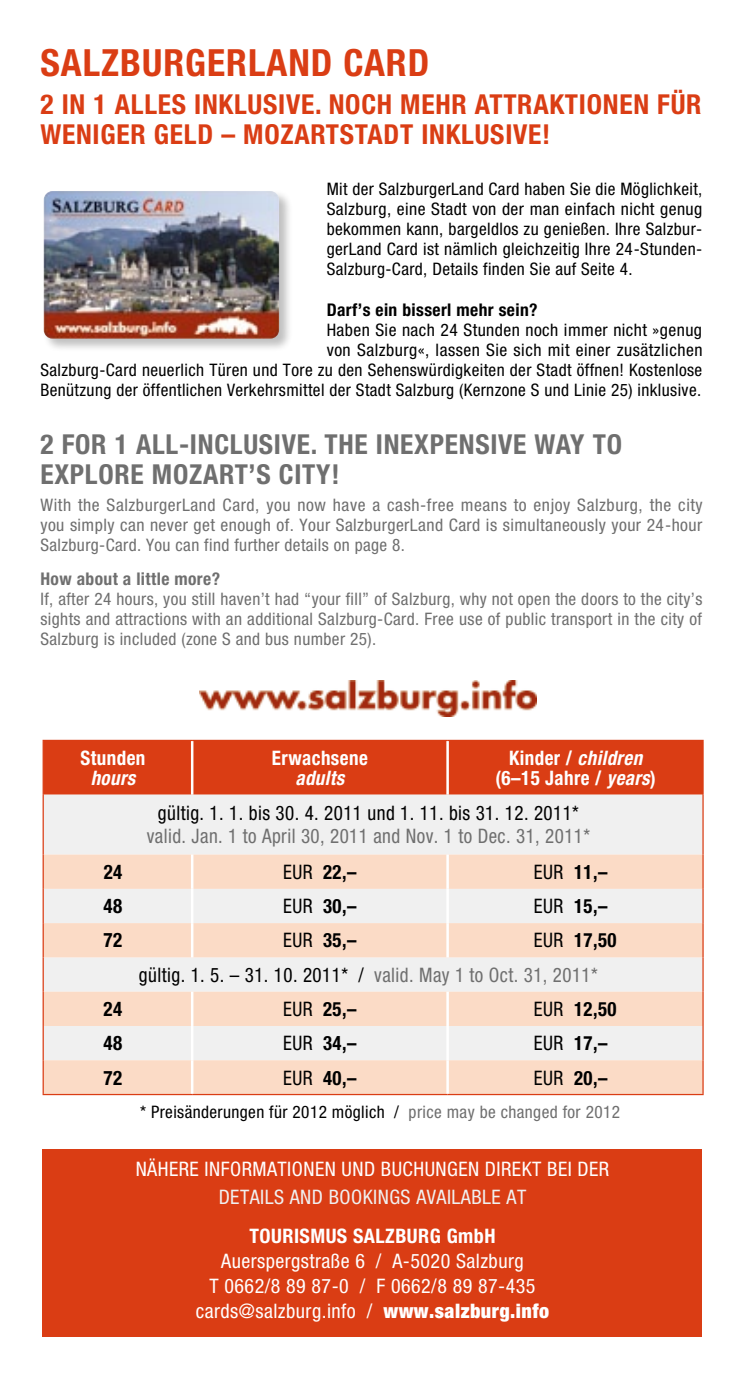
<style>
.page{position:relative;width:745px;height:1382px;background:#fff}
.page>*{position:absolute;margin:0;border:0;box-sizing:border-box;transform-origin:0 0}
.t1{font:700 condensed 37.5px "Helvetica Neue LT Std";letter-spacing:.025em;color:#da3d14}
.t2{font:700 condensed 27.5px/30px "Helvetica Neue LT Std";letter-spacing:.025em;color:#da3d14}
.t3{font:700 condensed 27.5px/30px "Helvetica Neue LT Std";letter-spacing:.025em;color:#6f6f6f}
.t4{font:condensed 20px/25px "Helvetica Neue LT Std";letter-spacing:.025em;color:#fff;text-align:center}
.t5{font:condensed 20px "Helvetica Neue LT Std";letter-spacing:.025em;color:#000;scale:.95 1}
.t6{font:700 condensed 20px/20px "Helvetica Neue LT Std";letter-spacing:.025em;color:#fff;text-align:center;scale:.95 1}
.t7{font:condensed 20px "Helvetica Neue LT Std";letter-spacing:.025em;color:#6f6f6f;scale:.95 1}
.t8{font:condensed 20px "Helvetica Neue LT Std";color:#f0f0f0}
.t9{font:700 condensed 20px "Helvetica Neue LT Std";letter-spacing:.025em;color:#fff}
.t10{font:700 condensed 20px "Helvetica Neue LT Std";letter-spacing:.025em;color:#000;scale:.95 1}
.t11{font:italic 700 condensed 20px "Helvetica Neue LT Std";letter-spacing:.025em;color:#fff;scale:.95 1}
.t12{font:700 condensed 19.75px "Helvetica Neue LT Std";letter-spacing:.025em;color:#000;scale:.95 1}
.t13{font:700 condensed 17.5px "Helvetica Neue LT Std";color:#000}
.t14{font:700 condensed 17.5px "Helvetica Neue LT Std";color:#6f6f6f}
.t15{font:condensed 17.25px/20px "Helvetica Neue LT Std";letter-spacing:.025em;color:#000;text-align:justify}
.t16{font:condensed 17.25px/20px "Helvetica Neue LT Std";letter-spacing:.025em;color:#6f6f6f;text-align:justify}
.s1{font-style:italic}
.s2{font-weight:400;font-size:20px}
.s3{color:#6f6f6f}
.s4{font-weight:900}
</style>
<div class="page">
<div style="left:43px;top:1149px;width:659px;height:188px;background:#da3d14"></div>
<img style="left:199px;top:680px;width:337px;height:36px">
<div style="left:42px;top:189px;width:251px;height:163px;background:#000;opacity:.25"></div>
<img style="left:44px;top:191px;width:235px;height:148px">
<div style="left:44px;top:741px;width:658px;height:54px;background:#da3d14"></div>
<div style="left:44px;top:795px;width:658px;height:59px;background:#f0f0f0"></div>
<svg style="left:44px;top:854px;width:658px;height:240px;fill:#fbdbc6"></svg>
<hr style="left:191px;top:741px;width:2px;height:54px;background:#fff">
<hr style="left:446px;top:741px;width:2px;height:54px;background:#fff">
<hr style="left:191px;top:854px;width:2px;height:35px;background:#fff">
<hr style="left:446px;top:854px;width:2px;height:35px;background:#fff">
<hr style="left:191px;top:889px;width:2px;height:34px;background:#fff">
<hr style="left:446px;top:889px;width:2px;height:34px;background:#fff">
<hr style="left:191px;top:923px;width:2px;height:34px;background:#fff">
<hr style="left:446px;top:923px;width:2px;height:34px;background:#fff">
<hr style="left:191px;top:992px;width:2px;height:34px;background:#fff">
<hr style="left:446px;top:992px;width:2px;height:34px;background:#fff">
<hr style="left:191px;top:1026px;width:2px;height:34px;background:#fff">
<hr style="left:446px;top:1026px;width:2px;height:34px;background:#fff">
<hr style="left:191px;top:1060px;width:2px;height:34px;background:#fff">
<hr style="left:446px;top:1060px;width:2px;height:34px;background:#fff">
<hr style="left:43px;top:740px;width:149px;height:1px;background:#da3d14">
<hr style="left:43px;top:741px;width:1px;height:54px;background:#da3d14">
<hr style="left:192px;top:740px;width:255px;height:1px;background:#da3d14">
<hr style="left:447px;top:740px;width:256px;height:1px;background:#da3d14">
<hr style="left:702px;top:741px;width:1px;height:54px;background:#da3d14">
<hr style="left:43px;top:795px;width:1px;height:60px;background:#da3d14">
<hr style="left:702px;top:795px;width:1px;height:60px;background:#da3d14">
<hr style="left:43px;top:854px;width:1px;height:35px;background:#da3d14">
<hr style="left:702px;top:854px;width:1px;height:35px;background:#da3d14">
<hr style="left:43px;top:889px;width:1px;height:34px;background:#da3d14">
<hr style="left:702px;top:889px;width:1px;height:34px;background:#da3d14">
<hr style="left:43px;top:923px;width:1px;height:34px;background:#da3d14">
<hr style="left:702px;top:923px;width:1px;height:34px;background:#da3d14">
<hr style="left:43px;top:957px;width:1px;height:35px;background:#da3d14">
<hr style="left:702px;top:957px;width:1px;height:35px;background:#da3d14">
<hr style="left:43px;top:992px;width:1px;height:34px;background:#da3d14">
<hr style="left:702px;top:992px;width:1px;height:34px;background:#da3d14">
<hr style="left:43px;top:1026px;width:1px;height:34px;background:#da3d14">
<hr style="left:702px;top:1026px;width:1px;height:34px;background:#da3d14">
<hr style="left:43px;top:1060px;width:1px;height:34px;background:#da3d14">
<hr style="left:702px;top:1060px;width:1px;height:34px;background:#da3d14">
<hr style="left:43px;top:1094px;width:149px;height:1px;background:#da3d14">
<hr style="left:192px;top:1094px;width:255px;height:1px;background:#da3d14">
<hr style="left:447px;top:1094px;width:256px;height:1px;background:#da3d14">
<h1 class="t1" style="left:40px;top:40px;width:390px">SALZBURGERLAND CARD</h1>
<h2 class="t2" style="left:40px;top:88px;width:662px">2 IN 1 ALLES INKLUSIVE. NOCH MEHR ATTRAKTIONEN FÜR<br>WENIGER GELD – MOZARTSTADT INKLUSIVE!</h2>
<p class="t15" style="left:326px;top:179px;width:377px">Mit der SalzburgerLand Card haben Sie die Möglichkeit, Salzburg, eine Stadt von der man einfach nicht genug bekommen kann, bargeldlos zu genießen. Ihre Salzbur&shy;gerLand Card ist nämlich gleichzeitig Ihre 24-Stunden-Salzburg-Card, Details finden Sie auf Seite 4.</p>
<p class="t13" style="left:326px;top:300px;width:212px">DARF’S EIN BISSERL MEHR SEIN?</p>
<p class="t15" style="left:40px;top:320px;width:663px;text-align:right">Haben Sie nach 24 Stunden noch immer nicht »genug<br>von Salzburg«, lassen Sie sich mit einer zusätzlichen<br>Salzburg-Card neuerlich Türen und Tore zu den Sehenswürdigkeiten der Stadt öffnen! Kostenlose Benützung der öffentlichen Verkehrsmittel der Stadt Salzburg (Kernzone S und Linie 25) inklusive.</p>
<h2 class="t3" style="left:40px;top:428px;width:582px">2 FOR 1 ALL-INCLUSIVE. THE INEXPENSIVE WAY TO<br>EXPLORE MOZART’S CITY!</h2>
<p class="t16" style="left:40px;top:494px;width:663px">With the SalzburgerLand Card, you now have a cash-free means to enjoy Salzburg, the city you simply can never get enough of. Your SalzburgerLand Card is simultaneously your 24-hour Salzburg-Card. You can find further details on page 8.</p>
<p class="t14" style="left:40px;top:568px;width:181px">HOW ABOUT A LITTLE MORE?</p>
<p class="t16" style="left:40px;top:589px;width:663px">If, after 24 hours, you still haven’t had “your fill” of Salzburg, why not open the doors to the city’s sights and attractions with an additional Salzburg-Card. Free use of public transport in the city of Salzburg is included (zone S and bus number 25).</p>
<p class="t6" style="left:80px;top:747px;width:70px">STUNDEN</p>
<p class="t11" style="left:91px;top:765px;width:48px">hours</p>
<p class="t6" style="left:495px;top:747px;width:170px">KINDER / <span class="s1">children </span>(6–15 JAHRE / <span class="s1">years</span>)</p>
<p class="t5" style="left:158px;top:801px;width:444px">gültig. 1. 1. bis 30. 4. 2011 und 1. 11. bis 31. 12. 2011*</p>
<p class="t7" style="left:146px;top:825px;width:468px">valid. Jan. 1 to April 30, 2011 and Nov. 1 to Dec. 31, 2011*</p>
<p class="t6" style="left:272px;top:747px;width:102px">ERWACHSENE</p>
<p class="t11" style="left:295px;top:765px;width:53px">adults</p>
<p class="t10" style="left:104px;top:860px;width:21px">24</p>
<p class="t12" style="left:283px;top:860px;width:79px"><span class="s2">EUR</span> 22,–</p>
<p class="t12" style="left:533px;top:860px;width:79px"><span class="s2">EUR</span> 11,–</p>
<p class="t10" style="left:104px;top:894px;width:21px">48</p>
<p class="t12" style="left:283px;top:894px;width:79px"><span class="s2">EUR</span> 30,–</p>
<p class="t12" style="left:533px;top:894px;width:79px"><span class="s2">EUR</span> 15,–</p>
<p class="t10" style="left:104px;top:928px;width:21px">72</p>
<p class="t12" style="left:283px;top:928px;width:79px"><span class="s2">EUR</span> 35,–</p>
<p class="t12" style="left:533px;top:928px;width:88px"><span class="s2">EUR</span> 17,50</p>
<p class="t5" style="left:139px;top:963px;width:484px">gültig. 1. 5. – 31. 10. 2011* / <span class="s3">valid. May 1 to Oct. 31, 2011*</span></p>
<p class="t10" style="left:104px;top:997px;width:21px">24</p>
<p class="t12" style="left:283px;top:997px;width:79px"><span class="s2">EUR</span> 25,–</p>
<p class="t12" style="left:533px;top:997px;width:88px"><span class="s2">EUR</span> 12,50</p>
<p class="t10" style="left:104px;top:1031px;width:21px">48</p>
<p class="t12" style="left:283px;top:1031px;width:79px"><span class="s2">EUR</span> 34,–</p>
<p class="t12" style="left:533px;top:1031px;width:79px"><span class="s2">EUR</span> 17,–</p>
<p class="t10" style="left:104px;top:1065px;width:21px">72</p>
<p class="t12" style="left:283px;top:1065px;width:79px"><span class="s2">EUR</span> 40,–</p>
<p class="t12" style="left:533px;top:1065px;width:79px"><span class="s2">EUR</span> 20,–</p>
<p class="t15" style="left:140px;top:1102px;width:481px">* Preisänderungen für 2012 möglich / <span class="s3">price may be changed for 2012</span></p>
<p class="t4" style="left:136px;top:1156px;width:33px">Nähere</p>
<p class="t4" style="left:204px;top:1156px;width:16px">Informationen</p>
<p class="t4" style="left:341px;top:1156px;width:12px">und</p>
<p class="t4" style="left:380px;top:1156px;width:23px">Buchungen</p>
<p class="t4" style="left:484px;top:1156px;width:11px">direkt</p>
<p class="t4" style="left:546px;top:1156px;width:42px">bei der</p>
<p class="t8" style="left:218px;top:1185px;width:22px">Details</p>
<p class="t8" style="left:289px;top:1185px;width:12px">and</p>
<p class="t8" style="left:328px;top:1185px;width:11px">bookings</p>
<p class="t8" style="left:416px;top:1185px;width:11px">available</p>
<p class="t8" style="left:506px;top:1185px;width:11px">at</p>
<p class="t9" style="left:249px;top:1223px;width:11px">TOURI</p>
<p class="t9" style="left:299px;top:1223px;width:77px">SMUS SALZBURG</p>
<p class="t9" style="left:446px;top:1223px;width:48px">GMBH</p>
<p class="t4" style="left:196px;top:1248px;width:354px">Auerspergstraße 6 / A-5020 Salzburg<br>T 0662/8 89 87-0 / F 0662/8 89 87-435 cards@salzburg.info / <span class="s4">www.salzburg.info</span></p>
</div>
